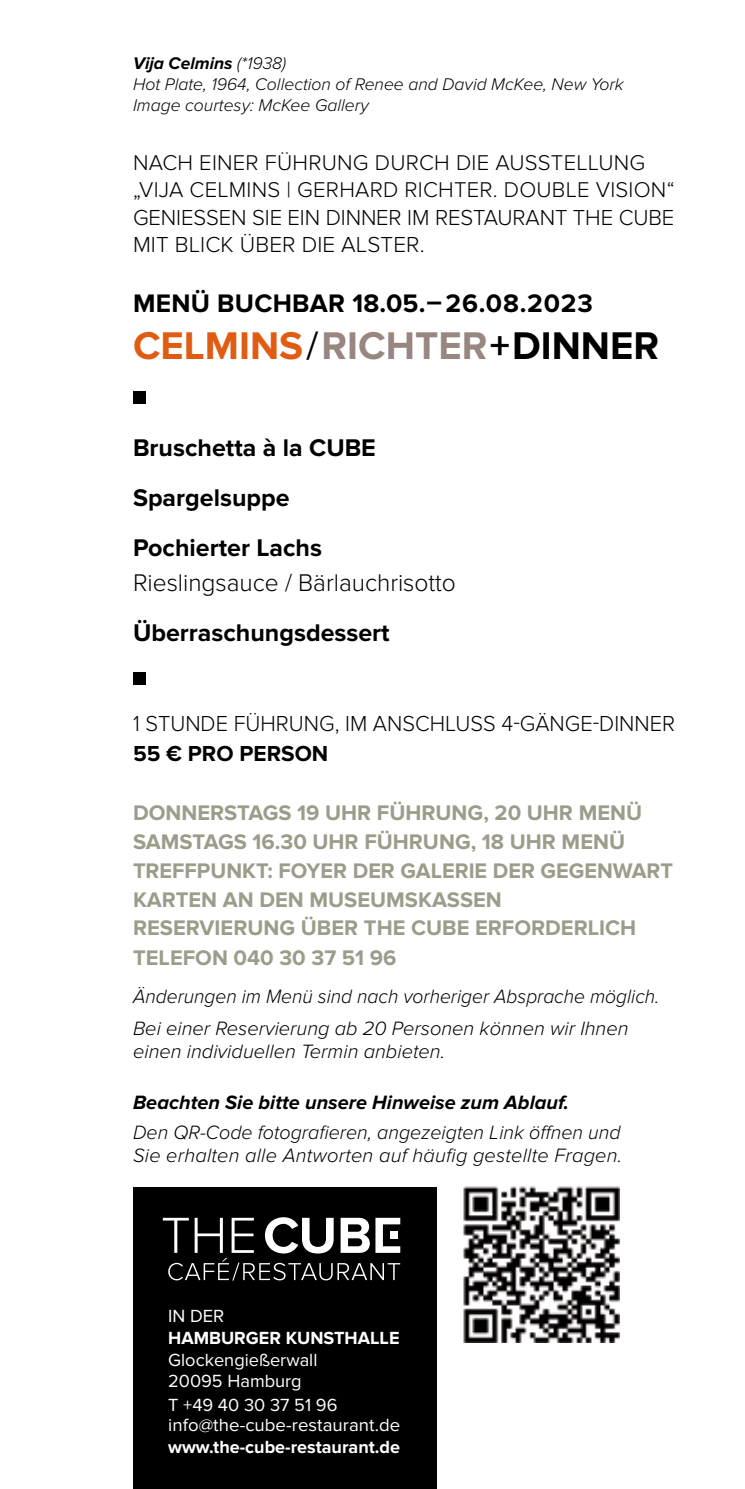
<style>
.page{position:relative;width:745px;height:1489px;background:#fff}
.page>*{position:absolute;margin:0;border:0;box-sizing:border-box;transform-origin:0 0}
.t1{font:700 40px "Proxima Nova";color:#000}
.t2{font:700 40px "Proxima Nova";color:#e15c13}
.t3{font:700 40px "Proxima Nova";color:#988780}
.t4{font:700 26.25px "Proxima Nova";letter-spacing:.01em;color:#000}
.t5{font:700 25px/50px "Proxima Nova";color:#000}
.t6{font:300 25px "Proxima Nova";color:#000}
.t7{font:300 22.5px/27.5px "Proxima Nova";color:#000}
.t8{font:700 22.5px "Proxima Nova";color:#000}
.t9{font:300 22.25px "Proxima Nova";letter-spacing:.01em;color:#000}
.t10{font:700 22px/28.8px "Proxima Nova";color:#9d9b8a}
.t11{font:italic 300 20px/22.5px "Proxima Nova";color:#000}
.t12{font:italic 300 20px/32.5px "Proxima Nova";color:#000;scale:.96 1}
.t13{font:italic 700 20px "Proxima Nova";color:#000}
.t14{font:18.25px/21.8px "Proxima Nova";color:#fff}
.t15{font:700 18.25px "Proxima Nova";color:#fff}
.t16{font:italic 300 17.5px/21.2px "Proxima Nova";color:#000}
.s1{font-weight:700}
.s2{font-weight:400;color:#000}
.s3{color:#988780}
</style>
<div class="page">
<div style="left:133px;top:1187px;width:303px;height:301px;background:#000"></div>
<svg style="left:163px;top:1217px;width:237px;height:63px"></svg>
<div style="left:133px;top:392px;width:12px;height:12px;background:#000"></div>
<div style="left:133px;top:671px;width:12px;height:13px;background:#000"></div>
<img style="left:463px;top:1186px;width:156px;height:156px">
<p class="t16" style="left:133px;top:53px;width:492px"><span class="s1">Vija Celmins</span> (*1938)<br>Hot Plate, 1964, Collection of Renee and David McKee, New York<br>Image courtesy: McKee Gallery</p>
<p class="t9" style="left:133px;top:150px;width:16px">NACH</p>
<p class="t9" style="left:199px;top:150px;width:221px">EINER FÜHRUNG DURCH</p>
<p class="t9" style="left:455px;top:150px;width:191px">DI E AUSSTELLUNG</p>
<p class="t9" style="left:133px;top:177px;width:208px">„VIJA CELMI NS | GERHARD</p>
<p class="t9" style="left:404px;top:177px;width:271px">RICHTER. DOUBLE VISION“</p>
<p class="t7" style="left:133px;top:204px;width:542px">GENIESSEN SIE EIN DINNER IM RESTAURANT THE CUBE<br>MIT BLICK ÜBER DI E ALSTER.</p>
<p class="t4" style="left:133px;top:288px;width:461px">MENÜ BUCHBAR 18.05.– 26.08.2023</p>
<h1 class="t2" style="left:133px;top:323px;width:25px">CELMINS</h1>
<h1 class="t3" style="left:306px;top:323px;width:39px"><span class="s2">/</span>RICH</h1>
<h1 class="t1" style="left:415px;top:323px;width:150px"><span class="s3">TER</span>+DINNER</h1>
<p class="t5" style="left:133px;top:423px;width:194px">BRUSCHETTA À LA CUBE<br>SPARGELSUPPE<br>POCHIERTER LACHS</p>
<p class="t6" style="left:133px;top:568px;width:324px">RIESLINGSAUCE / BÄRLAUCHRISOTTO</p>
<p class="t5" style="left:133px;top:608px;width:258px">ÜBERRASCHUNGSDESSERT</p>
<p class="t7" style="left:133px;top:710px;width:537px">1 STUN DE FÜHRUNG, IM ANSCH LUSS 4-GÄNGE-DI NNER</p>
<p class="t8" style="left:133px;top:740px;width:194px">55 € PRO PERSON</p>
<p class="t10" style="left:133px;top:799px;width:535px">DONNERSTAGS 19 UHR FÜHRUNG, 20 UHR MENÜ SAMSTAGS 16.30 UHR FÜHRUNG, 18 UHR MENÜ TREFFPUNKT: FOYER DER GALERIE DER GEGENWART KARTEN AN DEN MUSEUMSKASSEN RESERVIERUNG ÜBER</p>
<p class="t10" style="left:363px;top:914px;width:63px">THE CUBE</p>
<p class="t10" style="left:474px;top:914px;width:163px">ERFORDERLICH</p>
<p class="t10" style="left:133px;top:944px;width:265px">TELEFON 040 30 37 51 96</p>
<p class="t12" style="left:133px;top:980px;width:549px">Änderungen im Menü sind nach vorheriger Absprache möglich.<br>Bei einer Reservierung ab 20 Personen können wir Ihnen</p>
<p class="t11" style="left:133px;top:1040px;width:313px">einen individuellen Termin anbieten.</p>
<p class="t13" style="left:133px;top:1091px;width:437px">Beachten Sie bitte unsere Hinweise zum Ablauf.</p>
<p class="t11" style="left:133px;top:1121px;width:490px">Den QR-Code fotografieren, angezeigten Link öffnen und<br>Sie erhalten alle Antworten auf häufig gestellte Fragen.</p>
<p class="t14" style="left:168px;top:1304px;width:58px">in der</p>
<p class="t15" style="left:168px;top:1326px;width:233px">HAMBURGER KUNSTHALLE</p>
<p class="t14" style="left:168px;top:1348px;width:151px">Glockengießerwall<br>20095 Hamburg</p>
<p class="t14" style="left:168px;top:1395px;width:233px;line-height:20px">T +49 40 30 37 51 96 info@the-cube-restaurant.de</p>
<p class="t15" style="left:168px;top:1436px;width:233px">WWW.THE-CUBE-RESTAURANT.DE</p>
</div>
